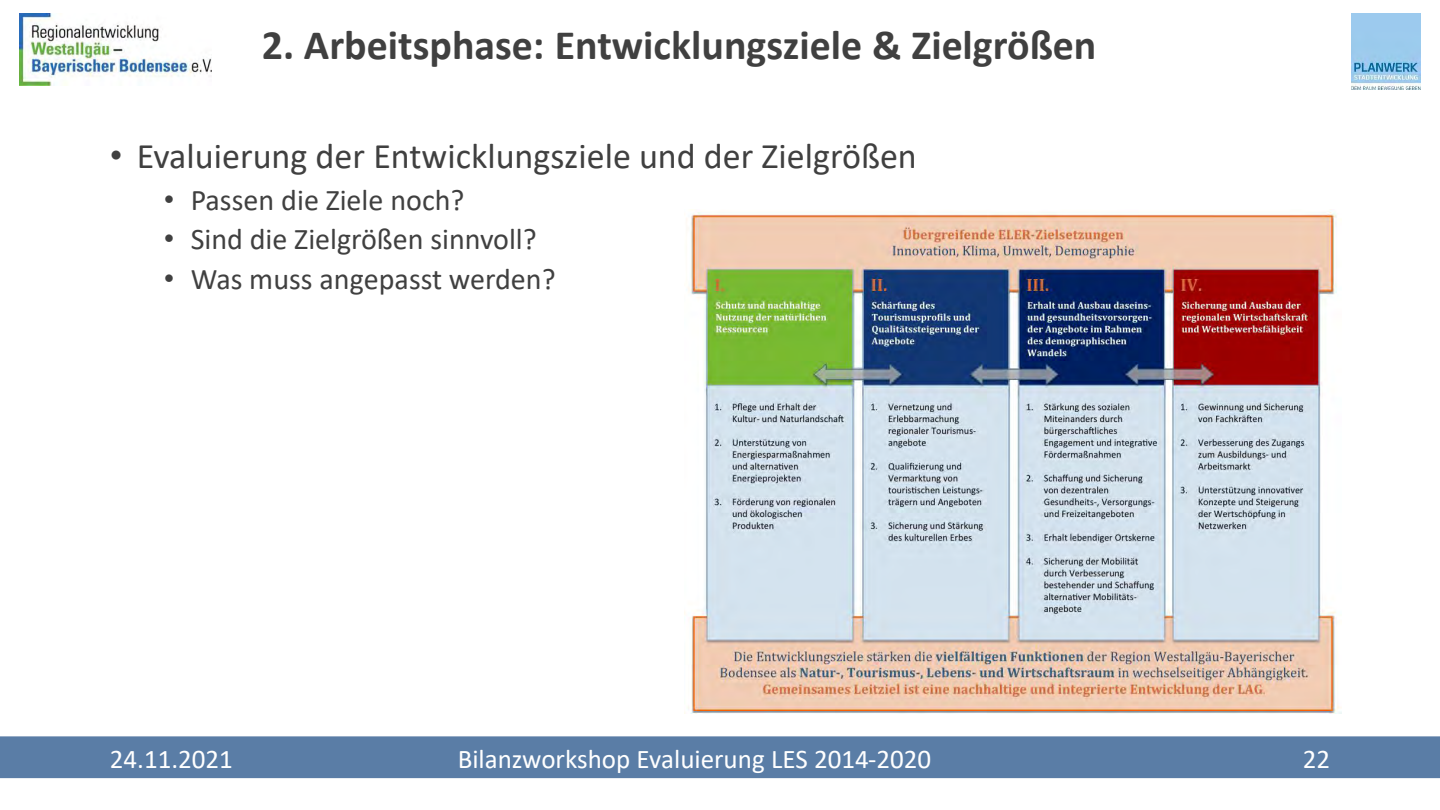
<style>
.page{position:relative;width:1440px;height:810px;background:#fff}
.page>*{position:absolute;margin:0;border:0;box-sizing:border-box;transform-origin:0 0}
.t1{font:700 42px "Calibri";color:#404040}
.t2{font:36px "Calibri";color:#404040}
.t3{font:30px "Calibri";color:#404040}
.t4{font:27px "Calibri";color:#fff}
.s1{font-family:"Arial"}
</style>
<div class="page">
<img style="left:19px;top:13px;width:192px;height:72px">
<img style="left:1352px;top:13px;width:69px;height:76px">
<div style="left:0;top:736px;width:1440px;height:42px;background:#5a7da6"></div>
<img style="left:684px;top:210px;width:658px;height:504px">
<h2 class="t1" style="left:262px;top:15px;width:836px">2. Arbeitsphase: Entwicklungsziele &amp; Zielgrößen</h2>
<p class="t2" style="left:110px;top:131px;width:809px"><span class="s1">•</span> Evaluierung der Entwicklungsziele und der Zielgrößen</p>
<p class="t3" style="left:164px;top:179px;width:302px"><span class="s1">•</span> Passen die Ziele noch?</p>
<p class="t3" style="left:164px;top:219px;width:374px"><span class="s1">•</span> Sind die Zielgrößen sinnvoll?</p>
<p class="t3" style="left:164px;top:259px;width:393px"><span class="s1">•</span> Was muss angepasst werden?</p>
<p class="t4" style="left:110px;top:740px;width:125px">24.11.2021</p>
<p class="t4" style="left:458px;top:740px;width:475px">Bilanzworkshop Evaluierung LES 2014-2020</p>
<p class="t4" style="left:1303px;top:740px;width:29px">22</p>
</div>
